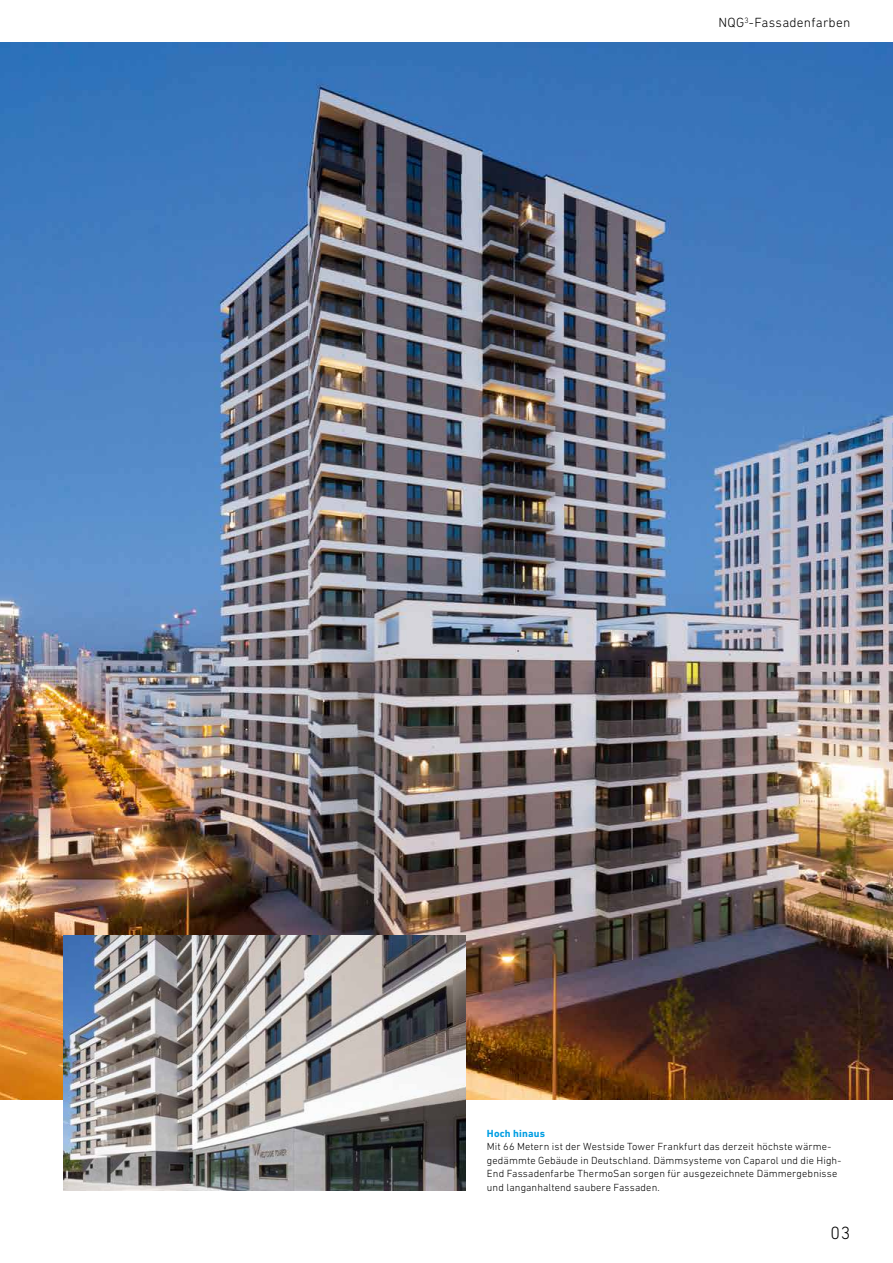
<style>
.page{position:relative;width:893px;height:1263px;background:#fff}
.page>*{position:absolute;margin:0;border:0;box-sizing:border-box;transform-origin:0 0}
.t1{font:300 18px "DIN Next Rounded LT Pro";color:#000}
.t2{font:300 13.5px "DIN Next Rounded LT Pro";letter-spacing:.02em;color:#000}
.t3{font:300 10.5px/13.5px "DIN Next LT Pro";letter-spacing:.01em;color:#000}
.t4{font:700 10.5px "DIN Next LT Pro";letter-spacing:.015em;color:#009ee3}
</style>
<div class="page">
<img style="left:0;top:42px;width:893px;height:1057px">
<img style="left:64px;top:935px;width:402px;height:256px">
<p class="t2" style="left:718px;top:15px;width:134px">NQG<sup>3</sup>-Fassadenfarben</p>
<p class="t4" style="left:487px;top:1127px;width:60px">Hoch hinaus</p>
<p class="t3" style="left:487px;top:1140px;width:356px">Mit 66 Metern ist der Westside Tower Frankfurt das derzeit höchste wärme&shy;gedämmte Gebäude in Deutschland. Dämmsysteme von Caparol und die High-End Fassadenfarbe ThermoSan sorgen für ausgezeichnete Dämmergebnisse und langanhaltend saubere Fassaden.</p>
<h1 class="t1" style="left:831px;top:1223px;width:21px">03</h1>
</div>
